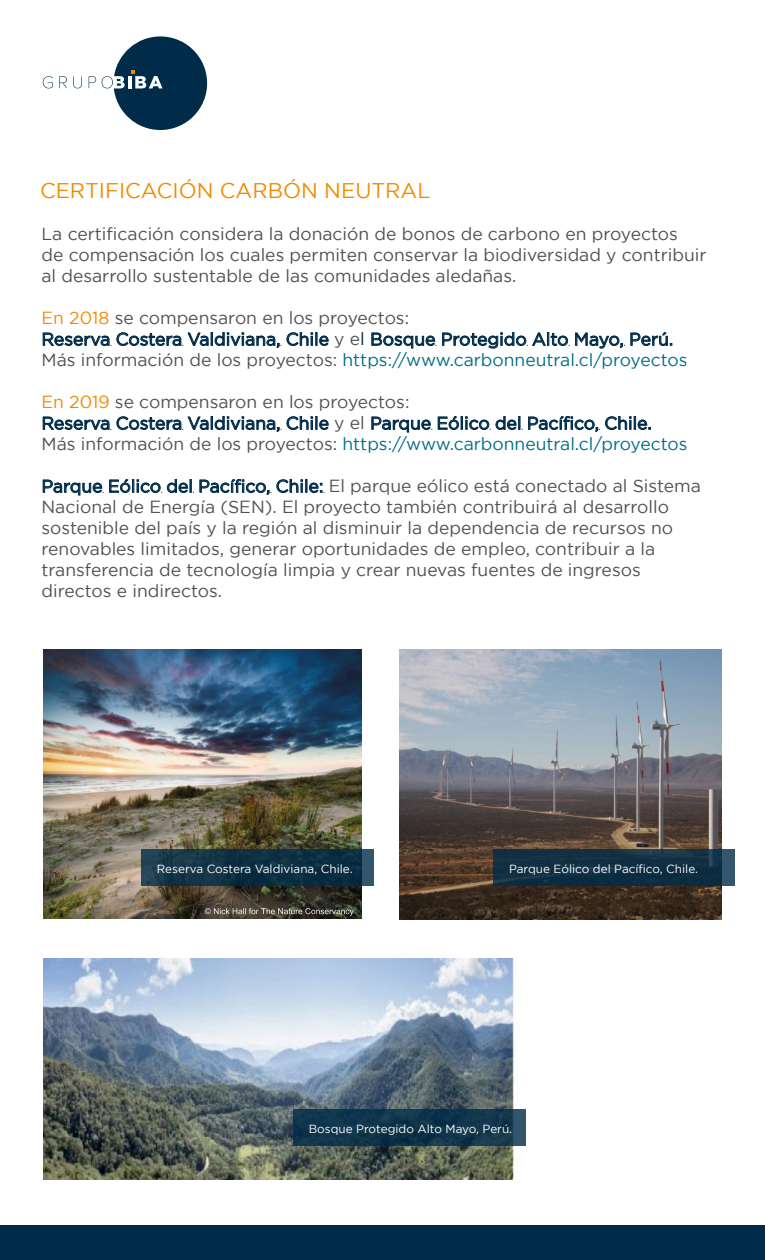
<style>
.page{position:relative;width:765px;height:1260px;background:#fff}
.page>*{position:absolute;margin:0;border:0;box-sizing:border-box;transform-origin:0 0}
.t1{font:21.25px "Gotham";color:#f18a00}
.t2{font:17.5px/21px "Gotham";color:#515151}
.t3{font:17.5px/21px "Gotham";color:#002c49}
.t4{font:11.75px "Gotham";color:#fff}
.s1{color:#f18a00}
.s2{color:#515151}
.s3{color:#006e89}
.s4{color:#002c49}
</style>
<div class="page">
<svg style="left:43px;top:333px;width:68px;height:13px"></svg>
<svg style="left:117px;top:332px;width:212px;height:16px"></svg>
<svg style="left:372px;top:332px;width:253px;height:17px"></svg>
<svg style="left:631px;top:332px;width:41px;height:14px"></svg>
<svg style="left:43px;top:417px;width:68px;height:13px"></svg>
<svg style="left:117px;top:416px;width:212px;height:16px"></svg>
<svg style="left:372px;top:417px;width:60px;height:15px"></svg>
<svg style="left:438px;top:416px;width:213px;height:16px"></svg>
<svg style="left:43px;top:479px;width:151px;height:16px"></svg>
<svg style="left:200px;top:479px;width:71px;height:16px"></svg>
<svg style="left:277px;top:479px;width:47px;height:14px"></svg>
<svg style="left:43px;top:76px;width:10px;height:12px"></svg>
<svg style="left:59px;top:76px;width:8px;height:12px"></svg>
<svg style="left:73px;top:76px;width:9px;height:12px"></svg>
<svg style="left:89px;top:76px;width:7px;height:12px"></svg>
<svg style="left:102px;top:36px;width:105px;height:94px"></svg>
<div style="left:0;top:1225px;width:765px;height:35px;background:#002c49"></div>
<img style="left:44px;top:958px;width:482px;height:221px">
<svg style="left:293px;top:1110px;width:233px;height:36px;background:#11374d"></svg>
<img style="left:399px;top:650px;width:322px;height:269px">
<svg style="left:494px;top:850px;width:241px;height:36px;background:#123145"></svg>
<img style="left:43px;top:650px;width:319px;height:269px">
<svg style="left:141px;top:850px;width:233px;height:36px;background:#113346"></svg>
<p class="t1" style="left:40px;top:179px;width:392px">CERTIFICACIÓN CARBÓN NEUTRAL</p>
<p class="t2" style="left:41px;top:223px;width:667px">La certificación considera la donación de bonos de carbono en proyectos<br>de compensación los cuales permiten conservar la biodiversidad y contribuir al desarrollo sustentable de las comunidades aledañas.</p>
<p class="t3" style="left:41px;top:307px;width:648px"><span class="s1">En 2018</span> <span class="s2">se compensaron en los proyectos:<br></span>Reserva Costera Valdiviana, Chile <span class="s2">y e</span>l Bosque Protegido Alto Mayo, Perú.<br><span class="s2">Más información de los proyectos:</span> <span class="s3">https://www.carbonneutral.cl/proyectos</span></p>
<p class="t2" style="left:41px;top:391px;width:648px"><span class="s1">En 2019</span> se compensaron en los proyectos:<br><span class="s4">Reserva Costera Valdiviana, Chile</span> y el <span class="s4">Parque Eólico del Pacífico, Chile.<br></span>Más información de los proyectos: <span class="s3">https://www.carbonneutral.cl/proyectos</span></p>
<p class="t2" style="left:41px;top:475px;width:661px"><span class="s4">Parque Eólico del Pacífico, Chile:</span> El parque eólico está conectado al Sistema Nacional de Energía (SEN). El proyecto también contribuirá al desarrollo sostenible del país y la región al disminuir la dependencia de recursos no renovables limitados, generar oportunidades de empleo, contribuir a la transferencia de tecnología limpia y crear nuevas fuentes de ingresos directos e indirectos.</p>
<p class="t4" style="left:157px;top:862px;width:197px">Reserva Costera Valdiviana, Chile.</p>
<p class="t4" style="left:509px;top:862px;width:190px">Parque Eólico del Pacífico, Chile.</p>
<p class="t4" style="left:309px;top:1122px;width:205px">Bosque Protegido Alto Mayo, Perú.</p>
</div>
